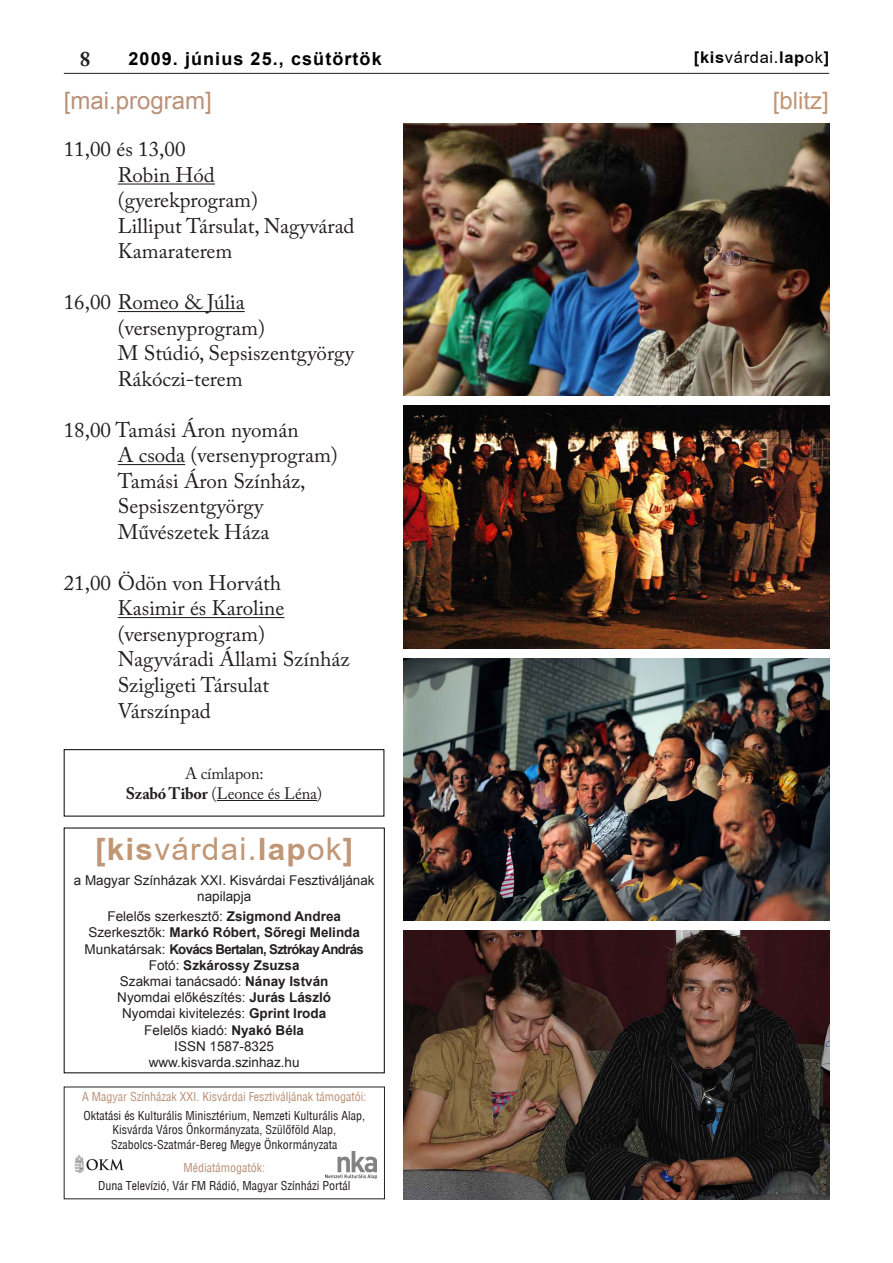
<style>
.page{position:relative;width:893px;height:1263px;background:#fff}
.page>*{position:absolute;margin:0;border:0;box-sizing:border-box;transform-origin:0 0}
.t1{font:31.5px "H Arial";letter-spacing:.04em;color:#c19675}
.t2{font:24px "Arial";color:#ba9178}
.t3{font:24px "Arial";color:#c19675}
.t4{font:21px/25.5px "Adobe Caslon Pro";color:#231f20}
.t5{font:700 18px "Arial";letter-spacing:.06em;color:#000}
.t6{font:16.5px/19.8px "Adobe Caslon Pro";letter-spacing:-.01em;color:#231f20;text-align:center}
.t7{font:16.5px "H Arial";letter-spacing:.04em;color:#000}
.t8{font:13.5px/16.2px "Arial";color:#231f20;text-align:center}
.t9{font:12px/14.4px "H Switzerland Condensed";color:#231f20;text-align:center}
.t10{font:12px "H Switzerland Condensed";color:#ba9178}
.s1{font-weight:700}
</style>
<div class="page">
<hr style="left:64px;top:73px;width:765px;height:1px;background:#231f20">
<img style="left:74px;top:1154px;width:50px;height:19px">
<img style="left:326px;top:1151px;width:51px;height:27px">
<hr style="left:118px;top:183px;width:97px;height:2px;background:#231f20">
<hr style="left:118px;top:311px;width:127px;height:1px;background:#231f20">
<hr style="left:118px;top:464px;width:67px;height:1px;background:#231f20">
<hr style="left:118px;top:617px;width:166px;height:1px;background:#231f20">
<hr style="left:217px;top:800px;width:100px;height:1px;background:#231f20">
<div style="left:64px;top:749px;width:320px;height:67px;border:1px solid #000"></div>
<img style="left:404px;top:930px;width:425px;height:269px">
<img style="left:404px;top:659px;width:425px;height:262px">
<img style="left:404px;top:123px;width:425px;height:272px">
<img style="left:404px;top:405px;width:425px;height:244px">
<p class="t5" style="left:129px;top:47px;width:255px">2009. június 25., csütörtök</p>
<p class="t7" style="left:694px;top:49px;width:137px"><span class="s1">[kis</span>várdai.<span class="s1">lap</span>ok<span class="s1">]</span></p>
<p class="t2" style="left:64px;top:84px;width:150px">[mai.program]</p>
<p class="t4" style="left:118px;top:136px;width:238px;text-indent:-54px">11,00 és 13,00<br>Robin Hód (gyerekprogram)<br>Lilliput Társulat, Nagyvárad<br>Kamaraterem</p>
<p class="t4" style="left:118px;top:289px;width:238px;text-indent:-54px">16,00 Romeo &amp; Júlia (versenyprogram)<br>M Stúdió, Sepsiszentgyörgy<br>Rákóczi-terem</p>
<p class="t4" style="left:118px;top:417px;width:222px;text-indent:-54px">18,00 Tamási Áron nyomán<br>A csoda (versenyprogram)<br>Tamási Áron Színház,<br>Sepsiszentgyörgy<br>Művészetek Háza</p>
<p class="t4" style="left:118px;top:570px;width:233px;text-indent:-54px">21,00 Ödön von Horváth<br>Kasimir és Karoline (versenyprogram)<br>Nagyváradi Állami Színház<br>Szigligeti Társulat<br>Várszínpad</p>
<p class="t6" style="left:126px;top:763px;width:198px">A címlapon:<br><span class="s1">Szabó Tibor</span> (Leonce és Léna)</p>
<h1 class="t1" style="left:95px;top:832px;width:260px"><span class="s1">[kis</span>várdai.<span class="s1">lap</span>ok<span class="s1">]</span></h1>
<p class="t8" style="left:74px;top:872px;width:302px">a Magyar Színházak XXI. Kisvárdai Fesztiváljának napilapja</p>
<p class="t8" style="left:85px;top:908px;width:281px">Felelős szerkesztő: <span class="s1">Zsigmond Andrea<br></span>Szerkesztők: <span class="s1">Markó Róbert, Sőregi Melinda<br></span>Munkatársak: <span class="s1">Kovács Bertalan, Sztrókay András<br></span>Fotó: <span class="s1">Szkárossy Zsuzsa<br></span>Szakmai tanácsadó: <span class="s1">Nánay István<br></span>Nyomdai előkészítés: <span class="s1">Jurás László<br></span>Nyomdai kivitelezés: <span class="s1">Gprint Iroda<br></span>Felelős kiadó: <span class="s1">Nyakó Béla<br></span>ISSN 1587-8325<br>www.kisvarda.szinhaz.hu</p>
<p class="t10" style="left:82px;top:1089px;width:286px">A Magyar Színházak XXI. Kisvárdai Fesztiváljának támogatói:</p>
<p class="t9" style="left:83px;top:1108px;width:283px">Oktatási és Kulturális Minisztérium, Nemzeti Kulturális Alap,<br>Kisvárda Város Önkormányzata, Szülõföld Alap,<br>Szabolcs-Szatmár-Bereg Megye Önkormányzata</p>
<p class="t10" style="left:184px;top:1160px;width:83px">Médiatámogatók:</p>
<p class="t9" style="left:98px;top:1178px;width:254px">Duna Televízió, Vár FM Rádió, Magyar Színházi Portál</p>
<p class="t3" style="left:773px;top:84px;width:58px">[blitz]</p>
</div>
